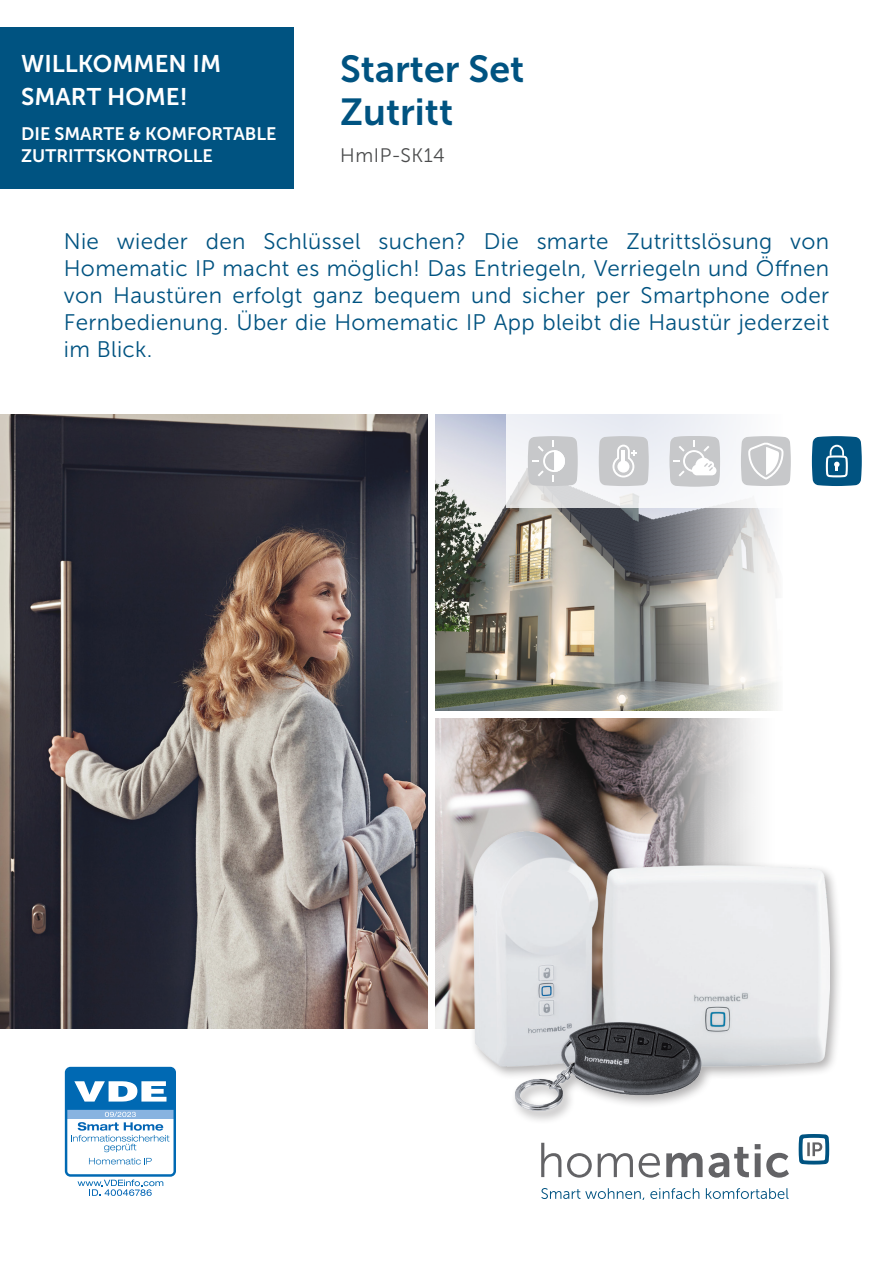
<style>
.page{position:relative;width:893px;height:1263px;background:#fff}
.page>*{position:absolute;margin:0;border:0;box-sizing:border-box;transform-origin:0 0}
.Headline{font:37.5px/43.5px "Museo Sans 700";color:#005381}
.t1{font:24px/32.4px "Museo Sans 700";color:#fff}
.Fließtext_Deckblatt{font:22.5px/27px "Museo Sans 300";letter-spacing:.015em;color:#005381;text-align:justify}
.Subheadline{font:19.5px "Museo Sans 300";letter-spacing:.03em;color:#4b4c4d}
.t2{font:18px/22.5px "Museo Sans 700";color:#fff}
</style>
<div class="page">
<img style="left:436px;top:719px;width:319px;height:310px">
<img style="left:436px;top:414px;width:342px;height:296px">
<img style="left:0;top:414px;width:427px;height:615px">
<svg style="left:506px;top:414px;width:306px;height:93px;fill:#f3f4f8"></svg>
<div style="left:0;top:27px;width:294px;height:162px;background:#005381"></div>
<svg style="left:541px;top:1143px;width:248px;height:35px"></svg>
<svg style="left:799px;top:1134px;width:30px;height:30px"></svg>
<svg style="left:541px;top:1188px;width:103px;height:11px"></svg>
<svg style="left:650px;top:1188px;width:49px;height:11px"></svg>
<svg style="left:706px;top:1188px;width:82px;height:11px"></svg>
<div style="left:469px;top:827px;width:374px;height:297px;background:#231f20;opacity:.35"></div>
<img style="left:473px;top:831px;width:356px;height:280px">
<svg style="left:528px;top:436px;width:50px;height:50px;background:#d0d0d2"></svg>
<svg style="left:599px;top:436px;width:50px;height:50px;background:#cfd0d2"></svg>
<hr style="left:621px;top:451px;width:4px;height:12px;background:#fff">
<svg style="left:741px;top:436px;width:50px;height:50px"></svg>
<svg style="left:670px;top:436px;width:50px;height:51px"></svg>
<svg style="left:812px;top:436px;width:50px;height:50px;background:#246b93"></svg>
<svg style="left:65px;top:1067px;width:111px;height:129px"></svg>
<p class="t1" style="left:21px;top:48px;width:201px">WILLKOMMEN IM<br>SMART HOME!</p>
<p class="t2" style="left:21px;top:122px;width:257px">DIE SMARTE &amp; KOMFORTABLE<br>ZUTRITTSKONTROLLE</p>
<p class="Headline" style="left:340px;top:47px;width:186px">Starter Set<br>Zutritt</p>
<p class="Subheadline" style="left:340px;top:145px;width:106px">HmIP-SK14</p>
<p class="Fließtext_Deckblatt" style="left:64px;top:228px;width:767px">Nie wieder den Schlüssel suchen? Die smarte Zutrittslösung von Homematic IP macht es möglich! Das Entriegeln, Verriegeln und Öffnen von Haustüren erfolgt ganz bequem und sicher per Smartphone oder Fernbedienung. Über die Homematic IP App bleibt die Haustür jederzeit im Blick.</p>
</div>
